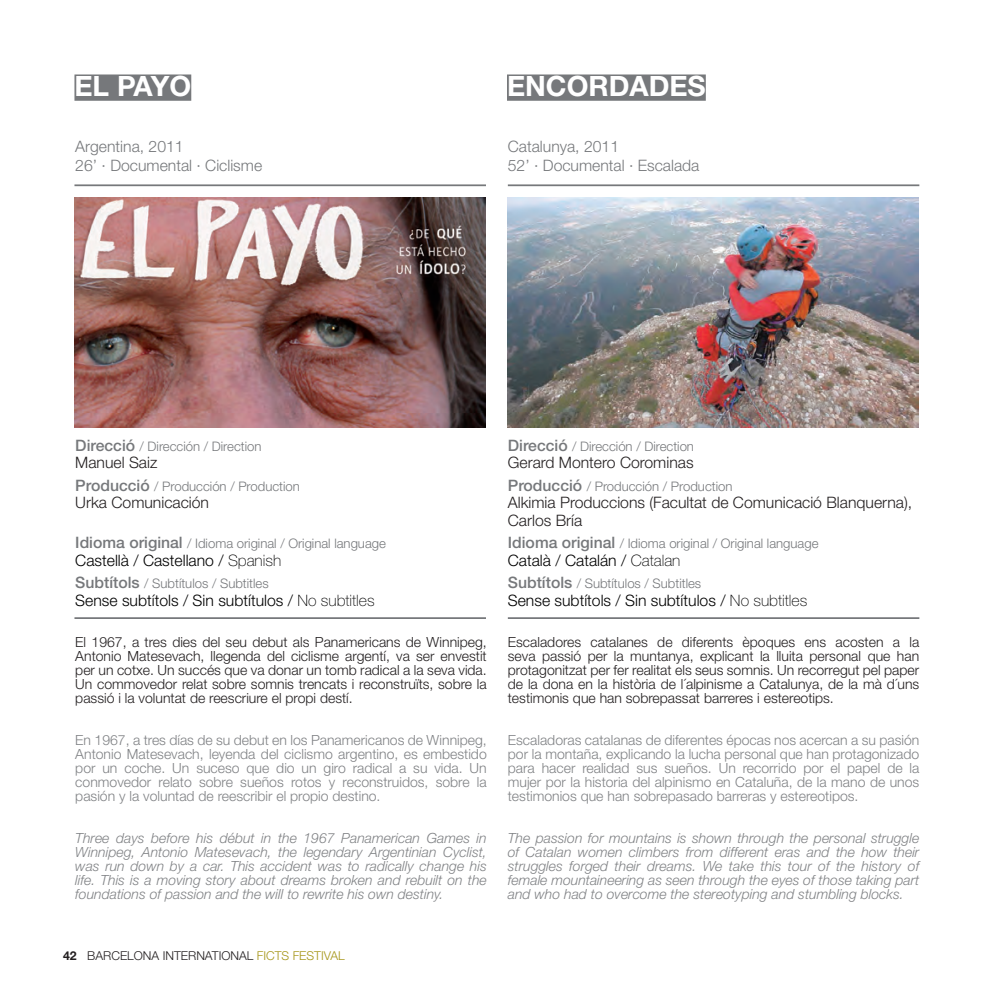
<style>
.page{position:relative;width:993px;height:993px;background:#fff}
.page>*{position:absolute;margin:0;border:0;box-sizing:border-box;transform-origin:0 0}
.t1{font:700 28px "Helvetica Neue";color:#fff}
.t2{font:300 15.75px "Helvetica Neue";color:#000}
.t3{font:300 15.75px/17.5px "Helvetica Neue";color:#231f20}
.t4{font:300 15.75px/18.9px "Helvetica Neue";color:#76787b}
.t5{font:italic 300 14px/14px "Helvetica Neue";color:#808285;text-align:justify}
.t6{font:300 14px/14px "Helvetica Neue";color:#231f20;text-align:justify}
.t7{font:300 14px/14px "Helvetica Neue";color:#808285;text-align:justify}
.t8{font:300 13.12px "Helvetica Neue";color:#76787b}
.t9{font:300 12.25px "Helvetica Neue";color:#231f20}
.s1{font-weight:500;font-size:15.75px}
.s2{font-weight:100}
.s3{font-weight:700}
.s4{color:#a69619}
</style>
<div class="page">
<img style="left:74px;top:197px;width:412px;height:230px">
<img style="left:507px;top:197px;width:411px;height:230px">
<hr style="left:74px;top:184px;width:412px;height:2px;background:#76787b">
<hr style="left:507px;top:184px;width:412px;height:2px;background:#76787b">
<hr style="left:74px;top:617px;width:412px;height:1px;background:#76787b">
<hr style="left:507px;top:617px;width:412px;height:1px;background:#76787b">
<div style="left:507px;top:74px;width:198px;height:27px;background:#76787b"></div>
<div style="left:74px;top:74px;width:117px;height:27px;background:#76787b"></div>
<p class="t1" style="left:74px;top:69px;width:118px">EL PAYO</p>
<p class="t1" style="left:507px;top:69px;width:200px">ENCORDADES</p>
<p class="t4" style="left:75px;top:137px;width:188px">Argentina, 2011<br>26’ · Documental · Ciclisme</p>
<p class="t4" style="left:507px;top:137px;width:193px">Catalunya, 2011<br>52’ · Documental · Escalada</p>
<p class="t8" style="left:75px;top:438px;width:188px"><span class="s1">Direcció</span> / Dirección / Direction</p>
<p class="t3" style="left:75px;top:453px;width:83px">Manuel Saiz</p>
<p class="t8" style="left:75px;top:478px;width:226px"><span class="s1">Producció</span> / Producción / Production</p>
<p class="t3" style="left:75px;top:493px;width:135px">Urka Comunicación</p>
<p class="t8" style="left:75px;top:535px;width:312px"><span class="s1">Idioma original</span> / Idioma original / Original language</p>
<p class="t2" style="left:75px;top:550px;width:207px">Castellà / Castellano / <span class="s2">Spanish</span></p>
<p class="t8" style="left:75px;top:575px;width:195px"><span class="s1">Subtítols</span> / Subtítulos / Subtitles</p>
<p class="t2" style="left:75px;top:590px;width:301px">Sense subtítols / Sin subtítulos / <span class="s2">No subtitles</span></p>
<p class="t6" style="left:75px;top:634px;width:413px">El 1967, a tres dies del seu debut als Panamericans de Winnipeg, Antonio Matesevach, llegenda del ciclisme argentí, va ser envestit per un cotxe. Un succés que va donar un tomb radical a la seva vida.<br>Un commovedor relat sobre somnis trencats i reconstruïts, sobre la passió i la voluntat de reescriure el propi destí.</p>
<p class="t7" style="left:75px;top:732px;width:413px">En 1967, a tres días de su debut en los Panamericanos de Winnipeg, Antonio Matesevach, leyenda del ciclismo argentino, es embestido por un coche. Un suceso que dio un giro radical a su vida. Un conmovedor relato sobre sueños rotos y reconstruidos, sobre la pasión y la voluntad de reescribir el propio destino.</p>
<p class="t5" style="left:75px;top:830px;width:413px">Three days before his début in the 1967 Panamerican Games in Winnipeg, Antonio Matesevach, the legendary Argentinian Cyclist, was run down by a car. This accident was to radically change his life. This is a moving story about dreams broken and rebuilt on the foundations of passion and the will to rewrite his own destiny.</p>
<p class="t9" style="left:63px;top:947px;width:283px"><span class="s3">42</span> BARCELONA INTERNATIONAL <span class="s4">FICTS FESTIVAL</span></p>
<p class="t8" style="left:507px;top:438px;width:188px"><span class="s1">Direcció</span> / Dirección / Direction</p>
<p class="t3" style="left:507px;top:453px;width:187px">Gerard Montero Corominas</p>
<p class="t8" style="left:507px;top:478px;width:226px"><span class="s1">Producció</span> / Producción / Production</p>
<p class="t3" style="left:507px;top:493px;width:406px">Alkimia Produccions (Facultat de Comunicació Blanquerna),<br>Carlos Bría</p>
<p class="t8" style="left:507px;top:535px;width:312px"><span class="s1">Idioma original</span> / Idioma original / Original language</p>
<p class="t2" style="left:507px;top:550px;width:174px">Català / Catalán / <span class="s2">Catalan</span></p>
<p class="t8" style="left:507px;top:575px;width:195px"><span class="s1">Subtítols</span> / Subtítulos / Subtitles</p>
<p class="t2" style="left:507px;top:590px;width:301px">Sense subtítols / Sin subtítulos / <span class="s2">No subtitles</span></p>
<p class="t6" style="left:507px;top:634px;width:413px">Escaladores catalanes de diferents èpoques ens acosten a la seva passió per la muntanya, explicant la lluita personal que han protagonitzat per fer realitat els seus somnis. Un recorregut pel paper de la dona en la història de l´alpinisme a Catalunya, de la mà d´uns testimonis que han sobrepassat barreres i estereotips.</p>
<p class="t7" style="left:507px;top:732px;width:413px">Escaladoras catalanas de diferentes épocas nos acercan a su pasión por la montaña, explicando la lucha personal que han protagonizado para hacer realidad sus sueños. Un recorrido por el papel de la mujer por la historia del alpinismo en Cataluña, de la mano de unos testimonios que han sobrepasado barreras y estereotipos.</p>
<p class="t5" style="left:507px;top:830px;width:413px">The passion for mountains is shown through the personal struggle of Catalan women climbers from different eras and the how their struggles forged their dreams. We take this tour of the history of female mountaineering as seen through the eyes of those taking part and who had to overcome the stereotyping and stumbling blocks.</p>
</div>
